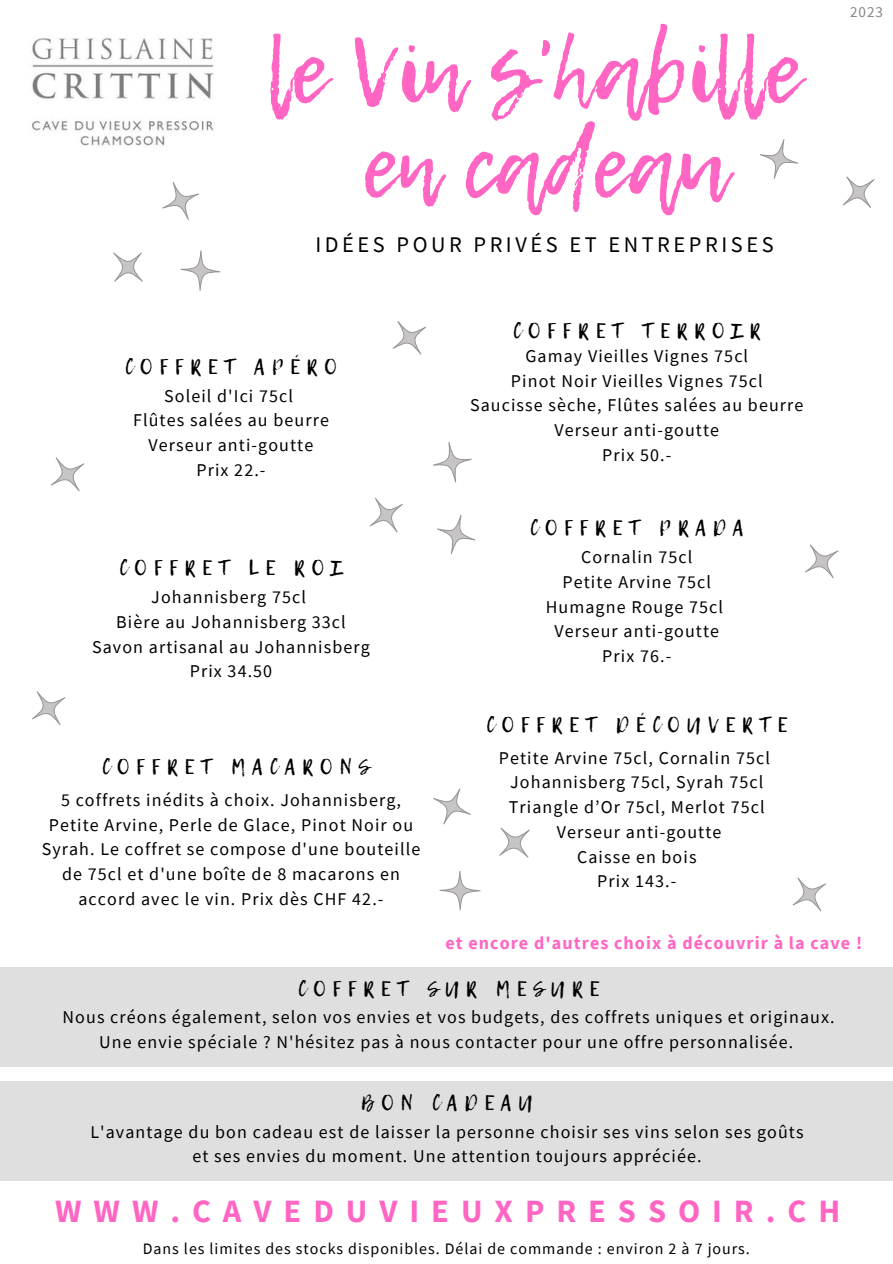
<style>
.page{position:relative;width:893px;height:1264px;background:#fff}
.page>*{position:absolute;margin:0;border:0;box-sizing:border-box;transform-origin:0 0}
.t1{font:89.7px "Lemon Tuesday";color:#ff66c4}
.t2{font:700 32.4px "Source Sans Pro";letter-spacing:.37em;color:#ff66c4}
.t3{font:22.35px "Source Sans Pro";letter-spacing:.16em;color:#000}
.t4{font:21px "Lemon Tuesday";letter-spacing:.31em;color:#000}
.t5{font:18px/24.8px "Source Sans Pro";letter-spacing:.06em;color:#000;text-align:center}
.t6{font:700 18px "Source Sans Pro";letter-spacing:.06em;color:#ff66c4}
.t7{font:15.9px "Source Sans Pro";letter-spacing:.06em;color:#000}
.t8{font:15.15px "Source Sans Pro";color:#868686}
</style>
<div class="page">
<div style="left:0;top:1080px;width:892px;height:100px;background:#dfdfdf"></div>
<img style="left:32px;top:38px;width:182px;height:108px">
<svg style="left:392px;top:321px;width:34px;height:34px"></svg>
<svg style="left:162px;top:182px;width:37px;height:38px"></svg>
<svg style="left:180px;top:250px;width:41px;height:41px"></svg>
<svg style="left:113px;top:252px;width:30px;height:30px"></svg>
<svg style="left:433px;top:442px;width:39px;height:41px"></svg>
<svg style="left:437px;top:515px;width:39px;height:39px"></svg>
<svg style="left:369px;top:497px;width:34px;height:36px"></svg>
<svg style="left:760px;top:139px;width:39px;height:40px"></svg>
<svg style="left:843px;top:176px;width:32px;height:32px"></svg>
<div style="left:0;top:966px;width:892px;height:100px;background:#dfdfdf"></div>
<svg style="left:433px;top:788px;width:38px;height:37px"></svg>
<svg style="left:499px;top:827px;width:31px;height:31px"></svg>
<svg style="left:439px;top:871px;width:42px;height:40px"></svg>
<svg style="left:792px;top:877px;width:34px;height:35px"></svg>
<svg style="left:805px;top:544px;width:34px;height:34px"></svg>
<svg style="left:32px;top:691px;width:34px;height:34px"></svg>
<svg style="left:51px;top:457px;width:34px;height:35px"></svg>
<p class="t1" style="left:265px;top:5px;width:536px">le Vin s'habille</p>
<p class="t1" style="left:362px;top:99px;width:366px">en cadeau</p>
<p class="t3" style="left:315px;top:230px;width:459px">IDÉES POUR PRIVÉS ET ENTREPRISES</p>
<p class="t4" style="left:125px;top:350px;width:214px">COFFRET APÉRO</p>
<p class="t5" style="left:164px;top:383px;width:130px">Soleil d'Ici 75cl</p>
<p class="t5" style="left:133px;top:407px;width:197px">Flûtes salées au beurre</p>
<p class="t5" style="left:149px;top:432px;width:166px">Verseur anti-goutte</p>
<p class="t5" style="left:196px;top:457px;width:71px">Prix 22.-</p>
<p class="t4" style="left:119px;top:551px;width:225px">COFFRET LE ROI</p>
<p class="t5" style="left:151px;top:584px;width:156px">Johannisberg 75cl</p>
<p class="t5" style="left:116px;top:609px;width:231px">Bière au Johannisberg 33cl</p>
<p class="t5" style="left:92px;top:634px;width:279px">Savon artisanal au Johannisberg</p>
<p class="t5" style="left:190px;top:658px;width:84px">Prix 34.50</p>
<p class="t4" style="left:102px;top:751px;width:269px">COFFRET MACARONS</p>
<p class="t5" style="left:42px;top:787px;width:380px">5 coffrets inédits à choix. Johannisberg, Petite Arvine, Perle de Glace, Pinot Noir ou Syrah. Le coffret se compose d'une bouteille de 75cl et d'une boîte de 8 macarons en accord avec le vin. Prix dès CHF 42.-</p>
<p class="t4" style="left:512px;top:314px;width:249px">COFFRET TERROIR</p>
<p class="t5" style="left:525px;top:343px;width:224px">Gamay Vieilles Vignes 75cl</p>
<p class="t5" style="left:511px;top:368px;width:253px">Pinot Noir Vieilles Vignes 75cl</p>
<p class="t5" style="left:470px;top:392px;width:335px">Saucisse sèche, Flûtes salées au beurre</p>
<p class="t5" style="left:554px;top:417px;width:166px">Verseur anti-goutte</p>
<p class="t5" style="left:602px;top:442px;width:71px">Prix 50.-</p>
<p class="t4" style="left:529px;top:511px;width:215px">COFFRET PRADA</p>
<p class="t5" style="left:581px;top:544px;width:113px">Cornalin 75cl</p>
<p class="t5" style="left:562px;top:569px;width:150px">Petite Arvine 75cl</p>
<p class="t5" style="left:545px;top:594px;width:179px">Humagne Rouge 75cl</p>
<p class="t5" style="left:554px;top:618px;width:166px">Verseur anti-goutte</p>
<p class="t5" style="left:602px;top:643px;width:71px">Prix 76.-</p>
<p class="t4" style="left:486px;top:709px;width:302px">COFFRET DÉCOUVERTE</p>
<p class="t5" style="left:499px;top:744px;width:272px">Petite Arvine 75cl, Cornalin 75cl</p>
<p class="t5" style="left:510px;top:769px;width:254px">Johannisberg 75cl, Syrah 75cl</p>
<p class="t5" style="left:509px;top:794px;width:257px">Triangle d’Or 75cl, Merlot 75cl</p>
<p class="t5" style="left:556px;top:819px;width:166px">Verseur anti-goutte</p>
<p class="t5" style="left:577px;top:843px;width:121px">Caisse en bois</p>
<p class="t5" style="left:597px;top:868px;width:81px">Prix 143.-</p>
<p class="t8" style="left:850px;top:3px;width:34px">2023</p>
<p class="t6" style="left:445px;top:931px;width:418px">et encore d'autres choix à découvrir à la cave !</p>
<p class="t4" style="left:298px;top:972px;width:303px">COFFRET SUR MESURE</p>
<p class="t5" style="left:63px;top:1004px;width:773px">Nous créons également, selon vos envies et vos budgets, des coffrets uniques et originaux.</p>
<p class="t5" style="left:99px;top:1029px;width:695px">Une envie spéciale ? N'hésitez pas à nous contacter pour une offre personnalisée.</p>
<p class="t4" style="left:361px;top:1086px;width:173px">BON CADEAU</p>
<p class="t5" style="left:90px;top:1118px;width:714px">L'avantage du bon cadeau est de laisser la personne choisir ses vins selon ses goûts</p>
<p class="t5" style="left:192px;top:1143px;width:510px">et ses envies du moment. Une attention toujours appréciée.</p>
<p class="t2" style="left:55px;top:1189px;width:786px">WWW.CAVEDUVIEUXPRESSOIR.CH</p>
<p class="t7" style="left:143px;top:1238px;width:608px">Dans les limites des stocks disponibles. Délai de commande : environ 2 à 7 jours.</p>
</div>
